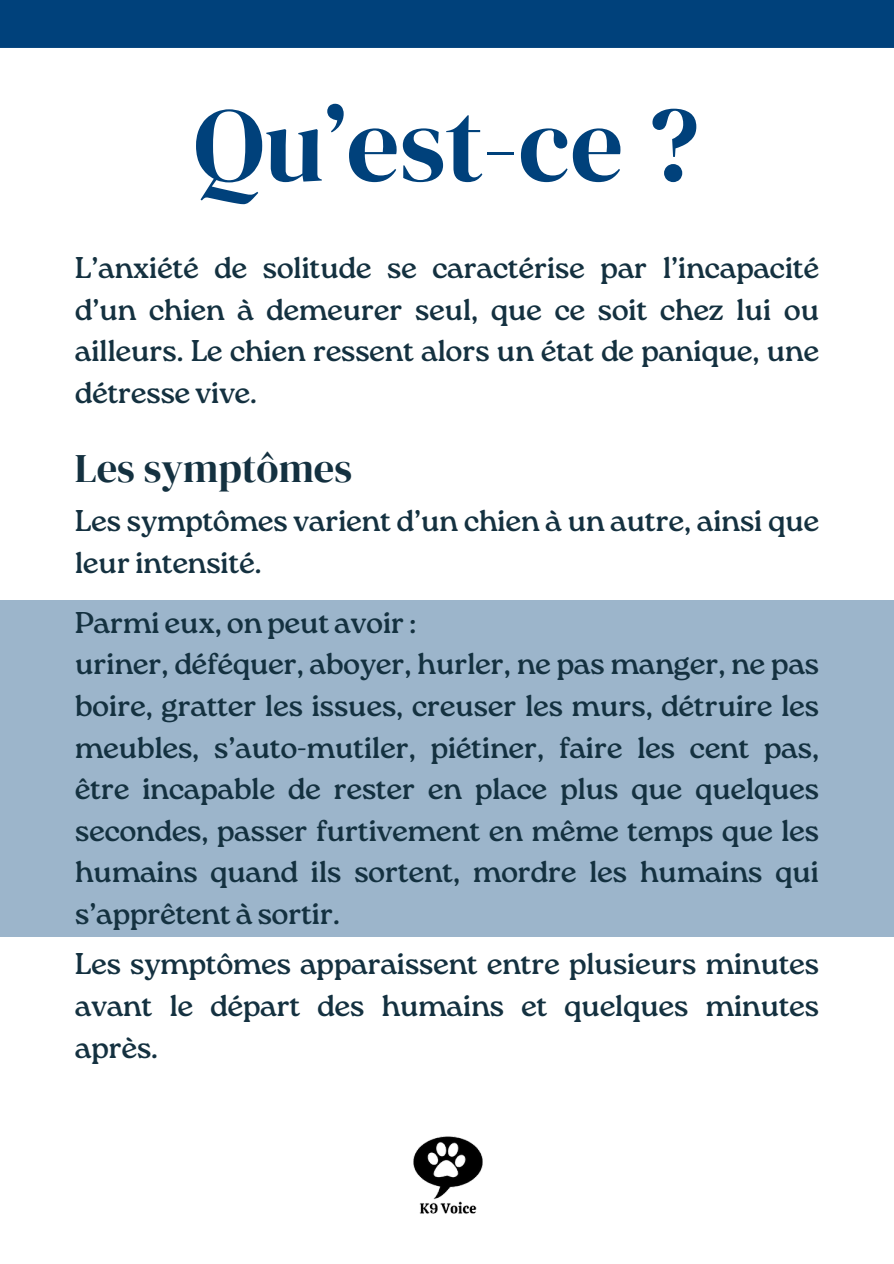
<style>
.page{position:relative;width:894px;height:1264px;background:#fff}
.page>*{position:absolute;margin:0;border:0;box-sizing:border-box;transform-origin:0 0}
.t1{font:105px "DM Serif Display";color:#00417b}
.t2{font:40.5px "DM Serif Display";color:#143140}
.t3{font:30px/41.7px "Roca One";letter-spacing:-.02em;color:#143140;text-align:justify}
</style>
<div class="page">
<div style="left:0;top:0;width:893px;height:48px;background:#00417b"></div>
<div style="left:0;top:600px;width:893px;height:336px;background:#9cb5cb"></div>
<img style="left:413px;top:1136px;width:70px;height:78px">
<p class="t1" style="left:194px;top:72px;width:507px">Qu’est-ce ?</p>
<h1 class="t3" style="left:75px;top:247px;width:745px">L’anxiété de solitude se caractérise par l’incapacité d’un chien à demeurer seul, que ce soit chez lui ou ailleurs. Le chien ressent alors un état de panique, une détresse vive.</h1>
<p class="t2" style="left:75px;top:440px;width:279px">Les symptômes</p>
<h2 class="t3" style="left:75px;top:500px;width:745px">Les symptômes varient d’un chien à un autre, ainsi que leur intensité.</h2>
<p class="t3" style="left:75px;top:601px;width:343px">Parmi eux, on peut avoir :</p>
<p class="t3" style="left:75px;top:643px;width:745px">uriner, déféquer, aboyer, hurler, ne pas manger, ne pas boire, gratter les issues, creuser les murs, détruire les meubles, s’auto-mutiler, piétiner, faire les cent pas, être incapable de rester en place plus que quelques secondes, passer furtivement en même temps que les humains quand ils sortent, mordre les humains qui s’apprêtent à sortir.</p>
<p class="t3" style="left:75px;top:943px;width:745px">Les symptômes apparaissent entre plusieurs minutes avant le départ des humains et quelques minutes après.</p>
</div>
